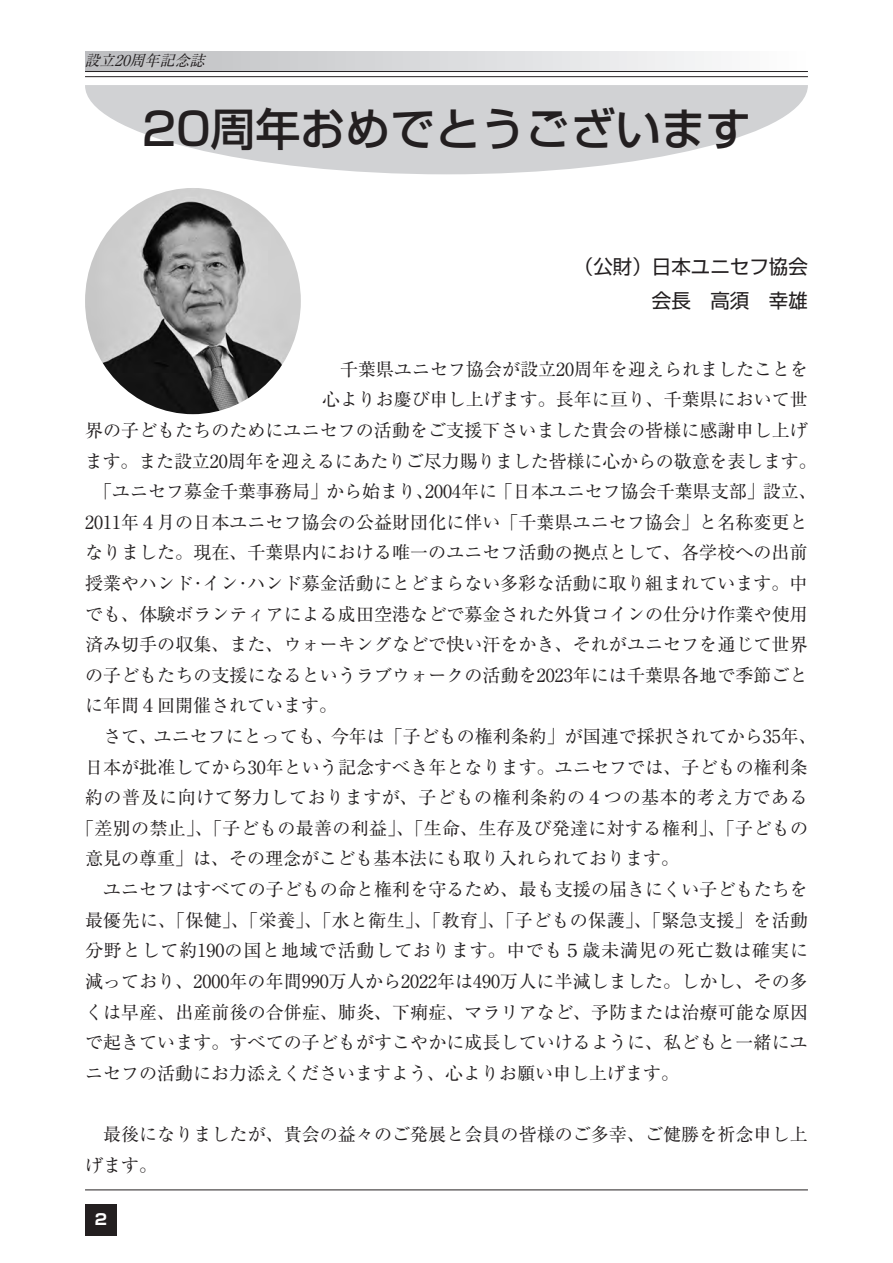
<style>
.page{position:relative;width:893px;height:1263px;background:#fff}
.page>*{position:absolute;margin:0;border:0;box-sizing:border-box;transform-origin:0 0}
.t1{font:500 45px "Shin Go Pro";color:#231f20}
.t2{font:19.5px/34.5px "Shin Go Pro";color:#231f20;text-align:right}
.t3{font:18px/30.6px "Ryumin Pro";letter-spacing:.005em;color:#231f20}
.t4{font:18px "Ryumin Pro";letter-spacing:.05em;color:#231f20}
.t5{font:18px "Ryumin Pro";letter-spacing:.03em;color:#231f20}
.t6{font:italic 15px "Ryumin Pro";color:#231f20}
.t7{font:700 15px "Shin Go Pro";color:#fff}
</style>
<div class="page">
<svg style="left:85px;top:85px;width:723px;height:89px;fill:#d1d2d4"></svg>
<img style="left:85px;top:188px;width:216px;height:226px">
<div style="left:85px;top:1204px;width:32px;height:31px;background:#231f20"></div>
<div style="left:85px;top:51px;width:723px;height:21px;background:linear-gradient(to right,#bbbcbf,#fdfdfe)"></div>
<hr style="left:85px;top:76px;width:723px;height:1px;background:#231f20">
<hr style="left:85px;top:1190px;width:723px;height:1px;background:#231f20">
<hr style="left:85px;top:71px;width:723px;height:1px;background:#231f20">
<p class="t6" style="left:85px;top:49px;width:127px">設立20周年記念誌</p>
<h1 class="t1" style="left:142px;top:92px;width:610px">20周年おめでとうございます</h1>
<p class="t2" style="left:574px;top:247px;width:235px">（公財）日本ユニセフ協会会長　高須　幸雄</p>
<p class="t3" style="left:322px;top:353px;width:487px">　千葉県ユニセフ協会が設立20周年を迎えられましたことを</p>
<p class="t3" style="left:322px;top:383px;width:487px">心よりお慶び申し上げます。長年に亘り、千葉県において世</p>
<p class="t3" style="left:85px;top:414px;width:724px">界の子どもたちのためにユニセフの活動をご支援下さいました貴会の皆様に感謝申し上げ</p>
<p class="t3" style="left:85px;top:444px;width:733px">ます。また設立20周年を迎えるにあたりご尽力賜りました皆様に心からの敬意を表します。</p>
<p class="t3" style="left:85px;top:475px;width:733px">　「ユニセフ募金千葉事務局」から始まり、2004年に「日本ユニセフ協会千葉県支部」設立、</p>
<p class="t3" style="left:85px;top:506px;width:724px">2011年４月の日本ユニセフ協会の公益財団化に伴い「千葉県ユニセフ協会」と名称変更と</p>
<p class="t3" style="left:85px;top:536px;width:724px">なりました。現在、千葉県内における唯一のユニセフ活動の拠点として、各学校への出前</p>
<p class="t3" style="left:85px;top:567px;width:724px">授業やハンド･イン･ハンド募金活動にとどまらない多彩な活動に取り組まれています。中</p>
<p class="t3" style="left:85px;top:597px;width:724px">でも、体験ボランティアによる成田空港などで募金された外貨コインの仕分け作業や使用</p>
<p class="t3" style="left:85px;top:628px;width:724px">済み切手の収集、また、ウォーキングなどで快い汗をかき、それがユニセフを通じて世界</p>
<p class="t3" style="left:85px;top:659px;width:724px">の子どもたちの支援になるというラブウォークの活動を2023年には千葉県各地で季節ごと</p>
<p class="t3" style="left:85px;top:689px;width:253px">に年間４回開催されています。</p>
<p class="t3" style="left:85px;top:720px;width:733px">　さて、ユニセフにとっても、今年は「子どもの権利条約」が国連で採択されてから35年、</p>
<p class="t3" style="left:85px;top:750px;width:724px">日本が批准してから30年という記念すべき年となります。ユニセフでは、子どもの権利条</p>
<p class="t5" style="left:85px;top:783px;width:724px">約の普及に向けて努力しておりますが、子どもの権利条約の４つの基本的考え方である</p>
<p class="t3" style="left:76px;top:812px;width:733px">「差別の禁止」、「子どもの最善の利益」、「生命、生存及び発達に対する権利」、「子どもの</p>
<p class="t3" style="left:85px;top:842px;width:595px">意見の尊重」は、その理念がこども基本法にも取り入れられております。</p>
<p class="t3" style="left:85px;top:873px;width:724px">　ユニセフはすべての子どもの命と権利を守るため、最も支援の届きにくい子どもたちを</p>
<p class="t3" style="left:85px;top:903px;width:724px">最優先に、「保健」、「栄養」、「水と衛生」、「教育」、「子どもの保護」、「緊急支援」を活動</p>
<p class="t4" style="left:85px;top:936px;width:724px">分野として約190の国と地域で活動しております。中でも５歳未満児の死亡数は確実に</p>
<p class="t3" style="left:85px;top:965px;width:724px">減っており、2000年の年間990万人から2022年は490万人に半減しました。しかし、その多</p>
<p class="t3" style="left:85px;top:995px;width:725px">くは早産、出産前後の合併症、肺炎、下痢症、マラリアなど、予防または治療可能な原因</p>
<p class="t3" style="left:85px;top:1026px;width:724px">で起きています。すべての子どもがすこやかに成長していけるように、私どもと一緒にユ</p>
<p class="t3" style="left:85px;top:1056px;width:595px">ニセフの活動にお力添えくださいますよう、心よりお願い申し上げます。</p>
<p class="t3" style="left:85px;top:1118px;width:724px">　最後になりましたが、貴会の益々のご発展と会員の皆様のご多幸、ご健勝を祈念申し上げます。</p>
<p class="t7" style="left:95px;top:1208px;width:14px">2</p>
</div>
